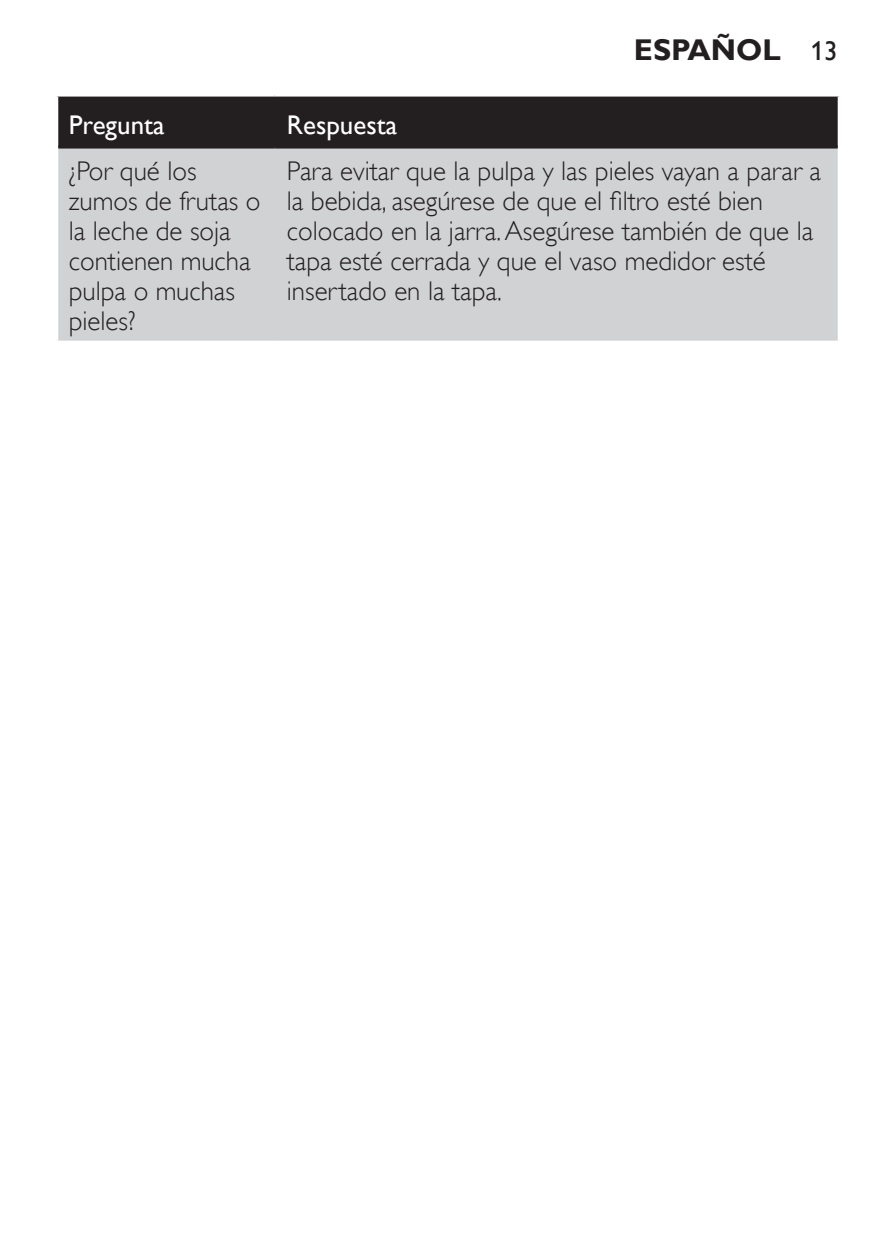
<style>
.page{position:relative;width:893px;height:1259px;background:#fff}
.page>*{position:absolute;margin:0;border:0;box-sizing:border-box;transform-origin:0 0}
.t1{font:700 30px "Gill Sans Alt One WGL";color:#231f20}
.t2{font:27px/30px "Gill Sans Alt One WGL Light";color:#231f20}
.t3{font:27px "Gill Sans Alt One WGL";color:#fff}
.s1{font-weight:400;font-size:27px}
</style>
<div class="page">
<div style="left:58px;top:97px;width:780px;height:49px;background:#231f20"></div>
<div style="left:58px;top:149px;width:780px;height:192px;background:#d1d2d4"></div>
<hr style="left:58px;top:146px;width:217px;height:3px;background:#231f20">
<hr style="left:275px;top:146px;width:563px;height:3px;background:#231f20">
<p class="t1" style="left:634px;top:29px;width:205px">ESPAÑOL <span class="s1">13</span></p>
<p class="t3" style="left:69px;top:106px;width:97px">Pregunta</p>
<p class="t3" style="left:287px;top:106px;width:112px">Respuesta</p>
<p class="t2" style="left:69px;top:156px;width:193px">¿Por qué los zumos de frutas o la leche de soja contienen mucha pulpa o muchas pieles?</p>
<p class="t2" style="left:287px;top:156px;width:536px">Para evitar que la pulpa y las pieles vayan a parar a la bebida, asegúrese de que el filtro esté bien colocado en la jarra. Asegúrese también de que la tapa esté cerrada y que el vaso medidor esté insertado en la tapa.</p>
</div>
